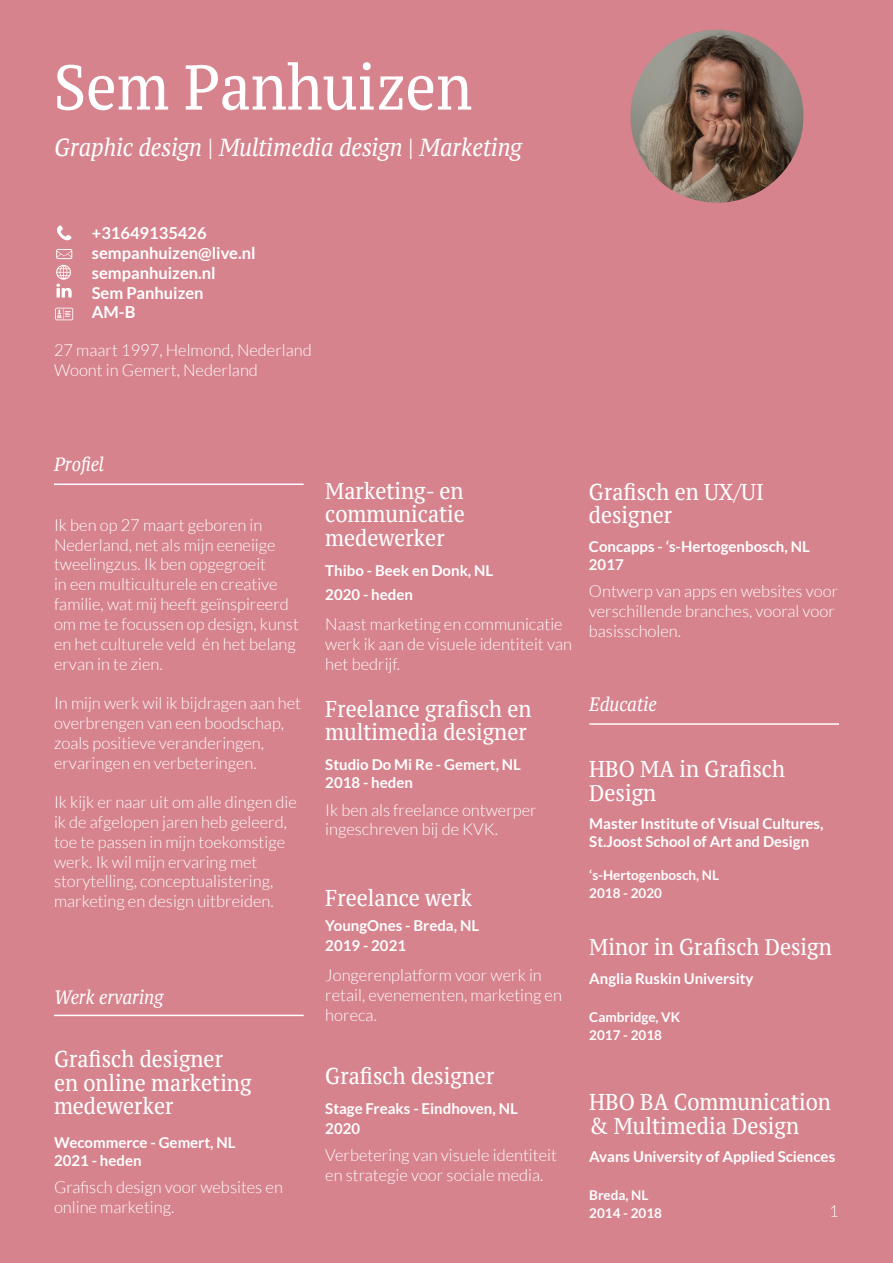
<style>
.page{position:relative;width:893px;height:1263px;background:#d6838e}
.page>*{position:absolute;margin:0;border:0;box-sizing:border-box;transform-origin:0 0}
.t1{font:63.15px "PT Serif Caption";color:#fff;scale:.85 1}
.t2{font:italic 24.6px "PT Serif Caption";color:#fff;scale:.85 1}
.t3{font:22.8px/23.4px "PT Serif Caption";color:#fff;scale:.85 1}
.t4{font:italic 19.35px "PT Serif Caption";color:#fff;scale:.85 1}
.t5{font:300 16.5px/19.8px "Lato";color:#fff}
.t6{font:700 16.5px/19.8px "Lato";color:#fff}
.t7{font:700 15px/18px "Lato";color:#fff}
.t8{font:700 13.5px/18px "Lato";color:#fff}
</style>
<div class="page">
<hr style="left:54px;top:483px;width:250px;height:2px;background:#fff">
<svg style="left:57px;top:225px;width:15px;height:15px"></svg>
<svg style="left:56px;top:249px;width:16px;height:10px"></svg>
<svg style="left:55px;top:308px;width:18px;height:12px"></svg>
<svg style="left:56px;top:265px;width:16px;height:33px"></svg>
<hr style="left:54px;top:1015px;width:250px;height:1px;background:#fff">
<hr style="left:589px;top:723px;width:250px;height:2px;background:#fff">
<img style="left:630px;top:30px;width:173px;height:173px;border-radius:86px">
<h1 class="t1" style="left:54px;top:45px;width:494px">Sem Panhuizen</h1>
<h2 class="t2" style="left:54px;top:131px;width:552px">Graphic design | Multimedia design | Marketing</h2>
<p class="t6" style="left:92px;top:223px;width:165px">+31649135426 sempanhuizen@live.nl sempanhuizen.nl<br>Sem Panhuizen<br>AM-B</p>
<p class="t5" style="left:54px;top:340px;width:259px">27 maart 1997, Helmond, Nederland<br>Woont in Gemert, Nederland</p>
<p class="t4" style="left:54px;top:452px;width:60px">Profiel</p>
<p class="t5" style="left:54px;top:515px;width:246px">Ik ben op 27 maart geboren in<br>Nederland, net als mijn eeneiige tweelingzus. Ik ben opgegroeit<br>in een multiculturele en creative familie, wat mij heeft geïnspireerd om me te focussen op design, kunst en het culturele veld én het belang ervan in te zien.</p>
<p class="t5" style="left:54px;top:693px;width:249px">In mijn werk wil ik bijdragen aan het overbrengen van een boodschap, zoals positieve veranderingen, ervaringen en verbeteringen.</p>
<p class="t5" style="left:54px;top:792px;width:244px">Ik kijk er naar uit om alle dingen die ik de afgelopen jaren heb geleerd, toe te passen in mijn toekomstige werk. Ik wil mijn ervaring met storytelling, conceptualistering, marketing en design uitbreiden.</p>
<p class="t4" style="left:54px;top:984px;width:130px">Werk ervaring</p>
<h3 class="t3" style="left:54px;top:1047px;width:234px">Grafisch designer en online marketing medewerker</h3>
<p class="t7" style="left:54px;top:1133px;width:183px">Wecommerce - Gemert, NL<br>2021 - heden</p>
<p class="t5" style="left:54px;top:1177px;width:230px">Grafisch design voor websites en online marketing.</p>
<h3 class="t3" style="left:325px;top:479px;width:166px;text-align:justify">Marketing- en communicatie medewerker</h3>
<p class="t7" style="left:325px;top:559px;width:169px;line-height:23.4px">Thibo - Beek en Donk, NL<br>2020 - heden</p>
<p class="t5" style="left:325px;top:614px;width:248px">Naast marketing en communicatie werk ik aan de visuele identiteit van het bedrijf.</p>
<h3 class="t3" style="left:325px;top:696px;width:244px">Freelance grafisch en multimedia designer</h3>
<p class="t7" style="left:325px;top:755px;width:197px">Studio Do Mi Re - Gemert, NL<br>2018 - heden</p>
<p class="t5" style="left:325px;top:799px;width:213px">Ik ben als freelance ontwerper ingeschreven bij de KVK.</p>
<h3 class="t3" style="left:325px;top:885px;width:174px">Freelance werk</h3>
<p class="t7" style="left:325px;top:915px;width:155px;line-height:19.8px">YoungOnes - Breda, NL<br>2019 - 2021</p>
<p class="t5" style="left:325px;top:965px;width:238px">Jongerenplatform voor werk in retail, evenementen, marketing en horeca.</p>
<h3 class="t3" style="left:325px;top:1064px;width:200px">Grafisch designer</h3>
<p class="t7" style="left:325px;top:1098px;width:194px;line-height:19.8px">Stage Freaks - Eindhoven, NL<br>2020</p>
<p class="t5" style="left:325px;top:1145px;width:233px">Verbetering van visuele identiteit en strategie voor sociale media.</p>
<h3 class="t3" style="left:589px;top:480px;width:207px">Grafisch en UX/UI designer</h3>
<p class="t7" style="left:589px;top:537px;width:222px">Concapps - ‘s-Hertogenbosch, NL<br>2017</p>
<p class="t5" style="left:589px;top:581px;width:251px">Ontwerp van apps en websites voor verschillende branches, vooral voor basisscholen.</p>
<p class="t4" style="left:589px;top:691px;width:81px">Educatie</p>
<h3 class="t3" style="left:589px;top:757px;width:232px">HBO MA in Grafisch<br>Design</h3>
<p class="t7" style="left:589px;top:814px;width:236px">Master Institute of Visual Cultures,<br>St.Joost School of Art and Design</p>
<p class="t8" style="left:589px;top:866px;width:131px">‘s-Hertogenbosch, NL<br>2018 - 2020</p>
<h3 class="t3" style="left:589px;top:935px;width:287px">Minor in Grafisch Design</h3>
<p class="t7" style="left:589px;top:969px;width:166px">Anglia Ruskin University</p>
<p class="t8" style="left:589px;top:1008px;width:92px">Cambridge, VK<br>2017 - 2018</p>
<h3 class="t3" style="left:589px;top:1090px;width:286px">HBO BA Communication &amp; Multimedia Design</h3>
<p class="t7" style="left:589px;top:1147px;width:247px">Avans University of Applied Sciences</p>
<p class="t8" style="left:589px;top:1186px;width:74px">Breda, NL<br>2014 - 2018</p>
<p class="t5" style="left:829px;top:1200px;width:11px">1</p>
</div>
